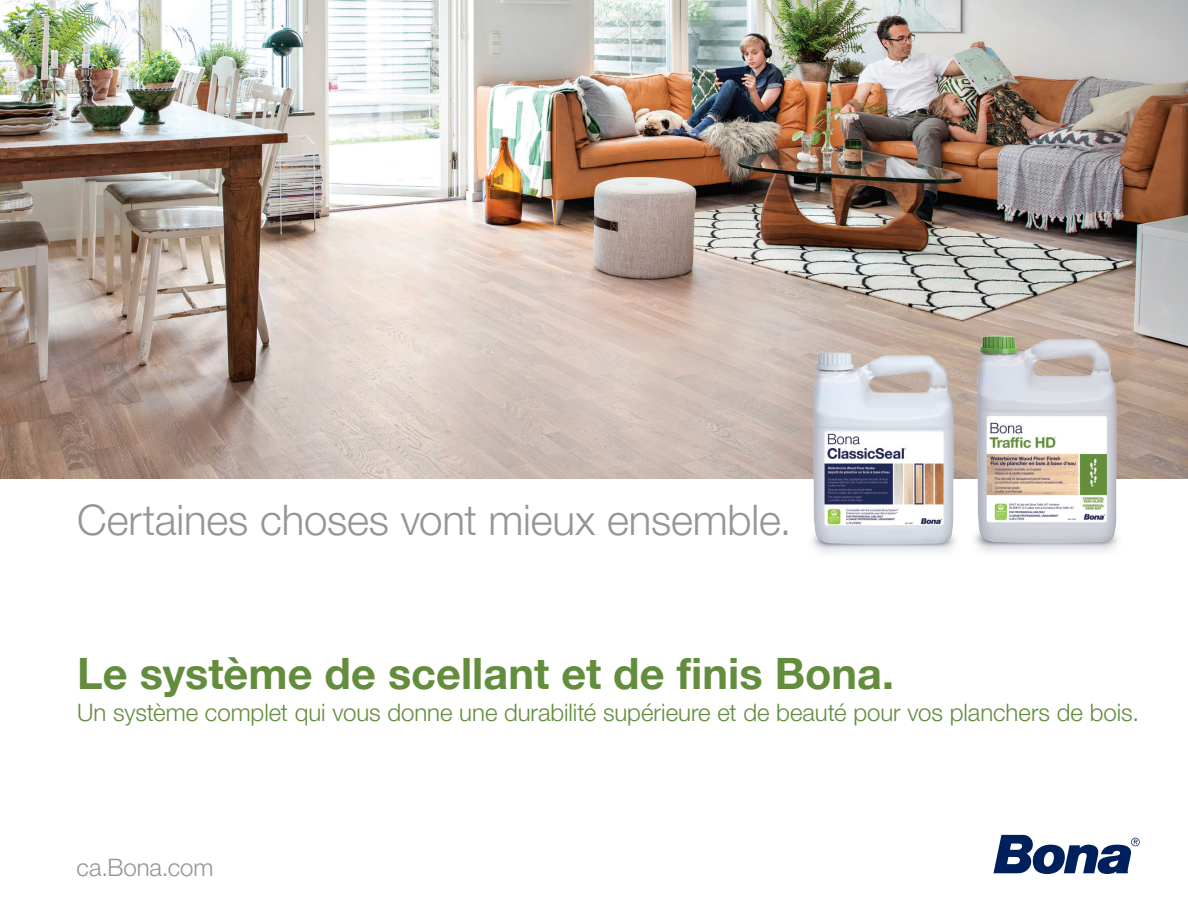
<style>
.page{position:relative;width:1188px;height:918px;background:#fff}
.page>*{position:absolute;margin:0;border:0;box-sizing:border-box;transform-origin:0 0}
.t1{font:700 43.2px "Helvetica Neue LT Pro";color:#638d3d}
.t2{font:300 42px "Helvetica Neue LT Pro";letter-spacing:-.005em;color:#939598}
.t3{font:300 24px "Helvetica Neue LT Pro";color:#638d3d}
.t4{font:300 24px "Helvetica Neue LT Pro";color:#939598}
</style>
<div class="page">
<img style="left:0;top:0;width:1188px;height:478px">
<img style="left:968px;top:330px;width:163px;height:222px">
<img style="left:799px;top:330px;width:169px;height:223px">
<svg style="left:993px;top:835px;width:147px;height:39px"></svg>
<p class="t2" style="left:77px;top:495px;width:716px">Certaines choses vont mieux ensemble.</p>
<p class="t1" style="left:77px;top:647px;width:819px">Le système de scellant et de finis Bona.</p>
<p class="t3" style="left:77px;top:698px;width:1063px">Un système complet qui vous donne une durabilité supérieure et de beauté pour vos planchers de bois.</p>
<p class="t4" style="left:77px;top:853px;width:139px">ca.Bona.com</p>
</div>
